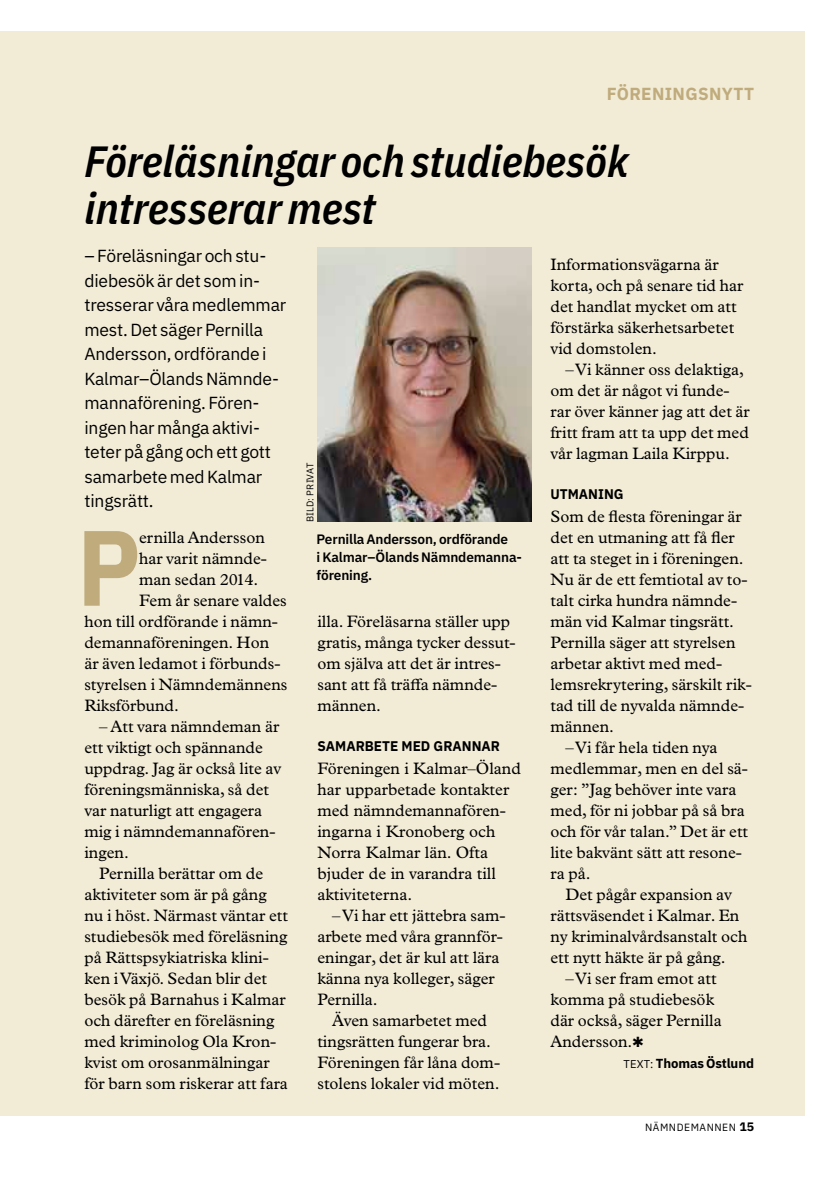
<style>
.page{position:relative;width:839px;height:1186px;background:#fff}
.page>*{position:absolute;margin:0;border:0;box-sizing:border-box;transform-origin:0 0}
.t1{font:700 106.92px "IBM Plex Sans Cond";color:#c0ab7d}
.t2{font:italic 600 43.75px/47.2px "IBM Plex Sans Cond";color:#000}
.t3{font:17.5px/24.5px "IBM Plex Sans";letter-spacing:-.01em;color:#000}
.t4{font:700 17.5px "IBM Plex Sans";letter-spacing:.02em;color:#c0ab7d}
.t5{font:16.62px/21px "Plantin MT Pro";color:#000}
.t6{font:700 14px "IBM Plex Sans";color:#000}
.t7{font:600 13.65px/17.8px "IBM Plex Sans";letter-spacing:-.01em;color:#000}
.t8{font:700 13.12px "IBM Plex Sans";letter-spacing:-.01em;color:#000}
.t9{font:10.5px "IBM Plex Sans";letter-spacing:.05em;color:#000}
.t10{font:9.62px "IBM Plex Sans";letter-spacing:.02em;color:#000}
.s1{font-weight:400;font-size:11.38px}
.s2{font-weight:700;font-size:12.25px}
</style>
<div class="page">
<div style="left:0;top:32px;width:804px;height:1084px;background:#f2ecd7"></div>
<img style="left:317px;top:247px;width:214px;height:275px">
<p class="t4" style="left:606px;top:79px;width:149px">FÖRENINGSNYTT</p>
<h2 class="t2" style="left:84px;top:134px;width:545px">Föreläsningar och studiebesök intresserar mest</h2>
<p class="t3" style="left:84px;top:242px;width:203px">– Föreläsningar och stu&shy;diebesök är det som in&shy;tresserar våra medlemmar mest. Det säger Pernilla<br>Andersson, ordförande i<br>Kalmar–Ölands Nämnde&shy;mannaförening. Fören&shy;ingen har många aktivi&shy;teter på gång och ett gott samarbete med Kalmar tingsrätt.</p>
<h1 class="t1" style="left:77px;top:483px;width:65px">P</h1>
<p class="t5" style="left:139px;top:527px;width:127px">ernilla Andersson</p>
<p class="t5" style="left:139px;top:548px;width:129px">har varit nämnde-</p>
<p class="t5" style="left:139px;top:569px;width:121px">man sedan 2014.</p>
<p class="t5" style="left:139px;top:590px;width:149px">Fem år senare valdes</p>
<p class="t5" style="left:84px;top:611px;width:195px">hon till ordförande i nämn-</p>
<p class="t5" style="left:84px;top:632px;width:186px">demannaföreningen. Hon</p>
<p class="t5" style="left:84px;top:653px;width:197px">är även ledamot i förbunds-</p>
<p class="t5" style="left:84px;top:674px;width:204px">styrelsen i Nämndemännens</p>
<p class="t5" style="left:84px;top:695px;width:96px">Riksförbund.</p>
<p class="t5" style="left:84px;top:716px;width:198px;text-indent:15px">– Att vara nämndeman är ett viktigt och spännande uppdrag. Jag är också lite av föreningsmänniska, så det var naturligt att engagera mig i nämndemannafören&shy;ingen.</p>
<p class="t5" style="left:84px;top:862px;width:205px;text-indent:15px">Pernilla berättar om de aktiviteter som är på gång nu i höst. Närmast väntar ett studiebesök med föreläsning på Rättspsykiatriska klini&shy;ken i Växjö. Sedan blir det besök på Barnahus i Kalmar och därefter en föreläsning med kriminolog Ola Kron&shy;kvist om orosanmälningar för barn som riskerar att fara</p>
<p class="t10" style="left:302px;top:522px;width:61px;rotate:-90deg">BILD: PRIVAT</p>
<p class="t7" style="left:316px;top:529px;width:207px">Pernilla Andersson, ordförande<br>i Kalmar–Ölands Nämndemanna&shy;förening.</p>
<p class="t5" style="left:317px;top:611px;width:200px">illa. Föreläsarna ställer upp gratis, många tycker dessut&shy;om själva att det är intres&shy;sant att få träffa nämnde&shy;männen.</p>
<p class="t6" style="left:317px;top:735px;width:184px">SAMARBETE MED GRANNAR</p>
<p class="t5" style="left:317px;top:758px;width:205px">Föreningen i Kalmar–Öland har upparbetade kontakter med nämndemannafören&shy;ingarna i Kronoberg och<br>Norra Kalmar län. Ofta bjuder de in varandra till aktiviteterna.</p>
<p class="t5" style="left:317px;top:905px;width:189px;text-indent:15px">– Vi har ett jättebra sam&shy;arbete med våra grannför&shy;eningar, det är kul att lära känna nya kolleger, säger<br>Pernilla.</p>
<p class="t5" style="left:317px;top:1010px;width:184px;text-align:center">Även samarbetet med tingsrätten fungerar bra.<br>Föreningen får låna dom&shy;stolens lokaler vid möten.</p>
<p class="t5" style="left:550px;top:253px;width:194px">Informationsvägarna är korta, och på senare tid har det handlat mycket om att förstärka säkerhetsarbetet vid domstolen.</p>
<p class="t5" style="left:550px;top:358px;width:201px;text-indent:15px">– Vi känner oss delaktiga, om det är något vi funde&shy;rar över känner jag att det är fritt fram att ta upp det med vår lagman Laila Kirppu.</p>
<p class="t6" style="left:550px;top:483px;width:75px">UTMANING</p>
<p class="t5" style="left:550px;top:506px;width:203px">Som de flesta föreningar är det en utmaning att få fler att ta steget in i föreningen.<br>Nu är de ett femtiotal av to&shy;talt cirka hundra nämnde&shy;män vid Kalmar tingsrätt.<br>Pernilla säger att styrelsen arbetar aktivt med med&shy;lemsrekrytering, särskilt rik&shy;tad till de nyvalda nämnde&shy;männen.</p>
<p class="t5" style="left:550px;top:737px;width:199px;text-indent:15px">– Vi får hela tiden nya medlemmar, men en del sä&shy;ger: ”Jag behöver inte vara med, för ni jobbar på så bra och för vår talan.” Det är ett lite bakvänt sätt att resone&shy;ra på.</p>
<p class="t5" style="left:550px;top:883px;width:198px;text-indent:15px">Det pågår expansion av rättsväsendet i Kalmar. En ny kriminalvårdsanstalt och ett nytt häkte är på gång.</p>
<p class="t5" style="left:550px;top:967px;width:173px;text-indent:15px">– Vi ser fram emot att komma på studiebesök där också, säger Pernilla<br>Andersson.</p>
<p class="t8" style="left:623px;top:1052px;width:132px"><span class="s1">TEXT:</span> Thomas Östlund</p>
<p class="t9" style="left:645px;top:1119px;width:111px">NÄMNDEMANNEN <span class="s2">15</span></p>
</div>
